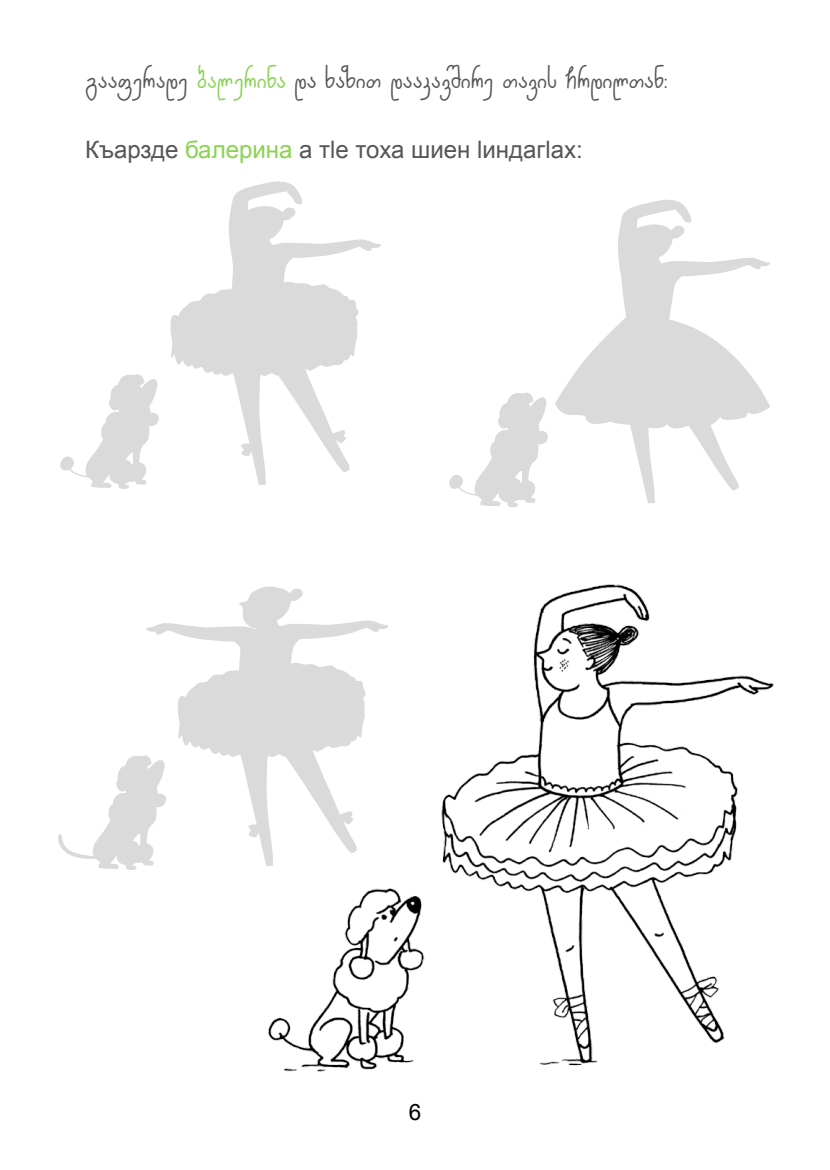
<style>
.page{position:relative;width:830px;height:1170px;background:#fff}
.page>*{position:absolute;margin:0;border:0;box-sizing:border-box;transform-origin:0 0}
.t1{font:31.5px "Wimpy Kid";color:#575756}
.t2{font:24px "Arial";color:#575756}
.t3{font:22.5px "Arial";color:#000}
.s1{color:#8bd354}
</style>
<div class="page">
<img style="left:268px;top:584px;width:506px;height:488px">
<svg style="left:618px;top:200px;width:152px;height:303px"></svg>
<svg style="left:449px;top:392px;width:99px;height:115px"></svg>
<svg style="left:555px;top:312px;width:214px;height:118px"></svg>
<svg style="left:170px;top:181px;width:211px;height:304px"></svg>
<svg style="left:60px;top:374px;width:99px;height:115px"></svg>
<svg style="left:178px;top:586px;width:210px;height:280px"></svg>
<svg style="left:146px;top:587px;width:125px;height:73px"></svg>
<svg style="left:58px;top:755px;width:108px;height:115px"></svg>
<p class="t1" style="left:85px;top:63px;width:583px">GAAFERADE <span class="s1">BALERINA</span> DA XAZIT DAAKAVSIRE TAVIS CRDILTAN:</p>
<p class="t2" style="left:85px;top:134px;width:499px">Къарзде <span class="s1">балерина</span> а тlе тоха шиен lиндагlах:</p>
<p class="t3" style="left:408px;top:1097px;width:14px">6</p>
</div>
